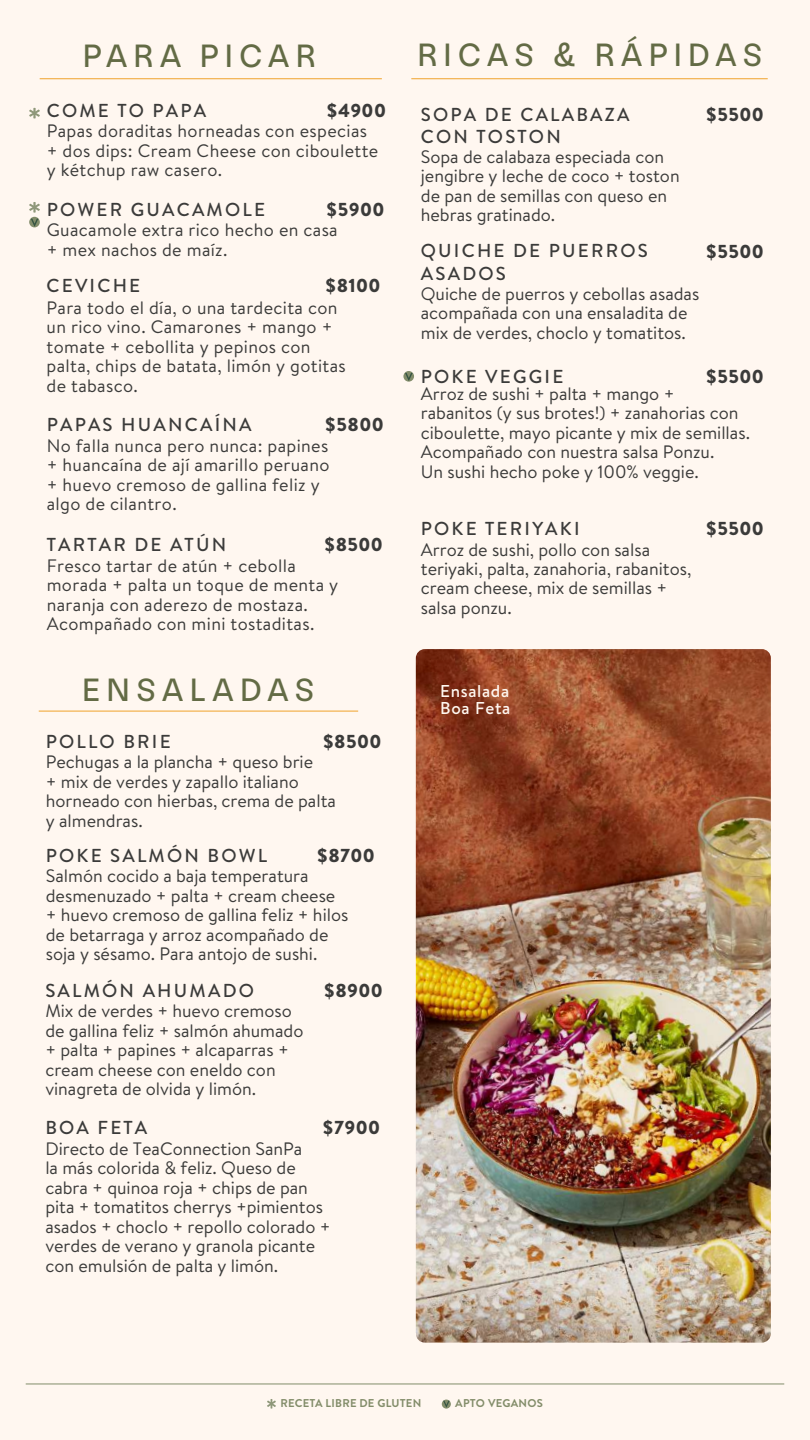
<style>
.page{position:relative;width:810px;height:1440px;background:#fff7f0}
.page>*{position:absolute;margin:0;border:0;box-sizing:border-box;transform-origin:0 0}
.t1{font:33.75px "NN Nouvelle Grotesk STD";letter-spacing:.18em;color:#636b45}
.t2{font:500 18.75px/22.5px "Brandon Grotesque";letter-spacing:.115em;color:#3b3b3a}
.t3{font:900 18.75px "Brandon Text";letter-spacing:.02em;color:#3b3b3a}
.t4{font:18px/19.5px "Brandon Text";color:#3b3b3a}
.t5{font:18px/19.5px "Brandon Text";letter-spacing:.02em;color:#3b3b3a}
.t6{font:500 17.17px/17.2px "Brandon Text";letter-spacing:.04em;color:#fff7f0}
.t7{font:700 11.32px "Brandon Text";letter-spacing:.02em;color:#838d6a}
</style>
<div class="page">
<svg style="left:29px;top:108px;width:11px;height:10px"></svg>
<svg style="left:29px;top:202px;width:11px;height:11px"></svg>
<div style="left:29px;top:217px;width:11px;height:10px;background:#828c6a;border-radius:50%"></div>
<svg style="left:31px;top:219px;width:7px;height:8px"></svg>
<hr style="left:40px;top:78px;width:342px;height:1px;background:#f0a22b">
<hr style="left:39px;top:711px;width:319px;height:1px;background:#f0a22b">
<hr style="left:411px;top:78px;width:357px;height:1px;background:#f0a22b">
<hr style="left:26px;top:1384px;width:758px;height:1px;background:#828d6b">
<svg style="left:442px;top:1400px;width:9px;height:9px"></svg>
<svg style="left:443px;top:1401px;width:7px;height:6px"></svg>
<svg style="left:267px;top:1399px;width:9px;height:10px"></svg>
<img style="left:416px;top:649px;width:355px;height:694px">
<svg style="left:403px;top:371px;width:11px;height:11px"></svg>
<svg style="left:405px;top:373px;width:8px;height:8px"></svg>
<h1 class="t1" style="left:83px;top:33px;width:234px">PARA PICAR</h1>
<p class="t2" style="left:47px;top:99px;width:161px">COME TO PAPA</p>
<p class="t3" style="left:326px;top:97px;width:61px">$4900</p>
<p class="t5" style="left:47px;top:121px;width:333px">Papas doraditas horneadas con especias + dos dips: Cream Cheese con ciboulette y kétchup raw casero.</p>
<p class="t2" style="left:47px;top:198px;width:220px">POWER GUACAMOLE</p>
<p class="t3" style="left:326px;top:196px;width:60px">$5900</p>
<p class="t5" style="left:47px;top:220px;width:293px">Guacamole extra rico hecho en casa + mex nachos de maíz.</p>
<p class="t2" style="left:47px;top:274px;width:95px">CEVICHE</p>
<p class="t3" style="left:325px;top:272px;width:57px">$8100</p>
<p class="t5" style="left:47px;top:297px;width:301px">Para todo el día, o una tardecita con un rico vino. Camarones + mango + tomate + cebollita y pepinos con palta, chips de batata, limón y gotitas de tabasco.</p>
<p class="t2" style="left:47px;top:414px;width:206px">PAPAS HUANCAÍNA</p>
<p class="t3" style="left:325px;top:411px;width:60px">$5800</p>
<p class="t5" style="left:47px;top:435px;width:284px">No falla nunca pero nunca: papines + huancaína de ají amarillo peruano + huevo cremoso de gallina feliz y algo de cilantro.</p>
<p class="t2" style="left:47px;top:534px;width:181px">TARTAR DE ATÚN</p>
<p class="t3" style="left:324px;top:532px;width:60px">$8500</p>
<p class="t5" style="left:47px;top:555px;width:293px">Fresco tartar de atún + cebolla morada + palta un toque de menta y naranja con aderezo de mostaza.<br>Acompañado con mini tostaditas.</p>
<h1 class="t1" style="left:82px;top:667px;width:234px">ENSALADAS</h1>
<p class="t2" style="left:46px;top:730px;width:126px">POLLO BRIE</p>
<p class="t3" style="left:323px;top:728px;width:60px">$8500</p>
<p class="t4" style="left:46px;top:752px;width:292px">Pechugas a la plancha + queso brie<br>+ mix de verdes y zapallo italiano horneado con hierbas, crema de palta y almendras.</p>
<p class="t2" style="left:46px;top:844px;width:223px">POKE SALMÓN BOWL</p>
<p class="t3" style="left:317px;top:842px;width:59px">$8700</p>
<p class="t4" style="left:46px;top:866px;width:304px">Salmón cocido a baja temperatura desmenuzado + palta + cream cheese + huevo cremoso de gallina feliz + hilos de betarraga y arroz acompañado de soja y sésamo. Para antojo de sushi.</p>
<p class="t2" style="left:45px;top:979px;width:210px">SALMÓN AHUMADO</p>
<p class="t3" style="left:324px;top:977px;width:61px">$8900</p>
<p class="t4" style="left:45px;top:1001px;width:260px">Mix de verdes + huevo cremoso de gallina feliz + salmón ahumado + palta + papines + alcaparras + cream cheese con eneldo con vinagreta de olvida y limón.</p>
<p class="t2" style="left:45px;top:1117px;width:104px">BOA FETA</p>
<p class="t3" style="left:323px;top:1115px;width:59px">$7900</p>
<p class="t4" style="left:45px;top:1138px;width:287px">Directo de TeaConnection SanPa<br>la más colorida &amp; feliz. Queso de cabra + quinoa roja + chips de pan pita + tomatitos cherrys +pimientos asados + choclo + repollo colorado + verdes de verano y granola picante con emulsión de palta y limón.</p>
<h1 class="t1" style="left:418px;top:32px;width:347px">RICAS &amp; RÁPIDAS</h1>
<p class="t2" style="left:421px;top:103px;width:210px">SOPA DE CALABAZA<br>CON TOSTON</p>
<p class="t3" style="left:706px;top:101px;width:59px">$5500</p>
<p class="t4" style="left:421px;top:146px;width:260px">Sopa de calabaza especiada con jengibre y leche de coco + toston de pan de semillas con queso en hebras gratinado.</p>
<p class="t2" style="left:421px;top:240px;width:229px">QUICHE DE PUERROS<br>ASADOS</p>
<p class="t3" style="left:706px;top:239px;width:59px">$5500</p>
<p class="t4" style="left:421px;top:283px;width:280px">Quiche de puerros y cebollas asadas acompañada con una ensaladita de mix de verdes, choclo y tomatitos.</p>
<p class="t2" style="left:421px;top:365px;width:144px">POKE VEGGIE</p>
<p class="t3" style="left:706px;top:363px;width:59px">$5500</p>
<p class="t4" style="left:421px;top:383px;width:331px">Arroz de sushi + palta + mango + rabanitos (y sus brotes!) + zanahorias con ciboulette, mayo picante y mix de semillas.<br>Acompañado con nuestra salsa Ponzu.<br>Un sushi hecho poke y 100% veggie.</p>
<p class="t2" style="left:421px;top:518px;width:160px">POKE TERIYAKI</p>
<p class="t3" style="left:706px;top:515px;width:59px">$5500</p>
<p class="t4" style="left:421px;top:539px;width:272px">Arroz de sushi, pollo con salsa teriyaki, palta, zanahoria, rabanitos, cream cheese, mix de semillas + salsa ponzu.</p>
<p class="t6" style="left:440px;top:682px;width:72px">Ensalada<br>Boa Feta</p>
<p class="t7" style="left:280px;top:1395px;width:142px">RECETA LIBRE DE GLUTEN</p>
<p class="t7" style="left:455px;top:1395px;width:89px">APTO VEGANOS</p>
</div>
